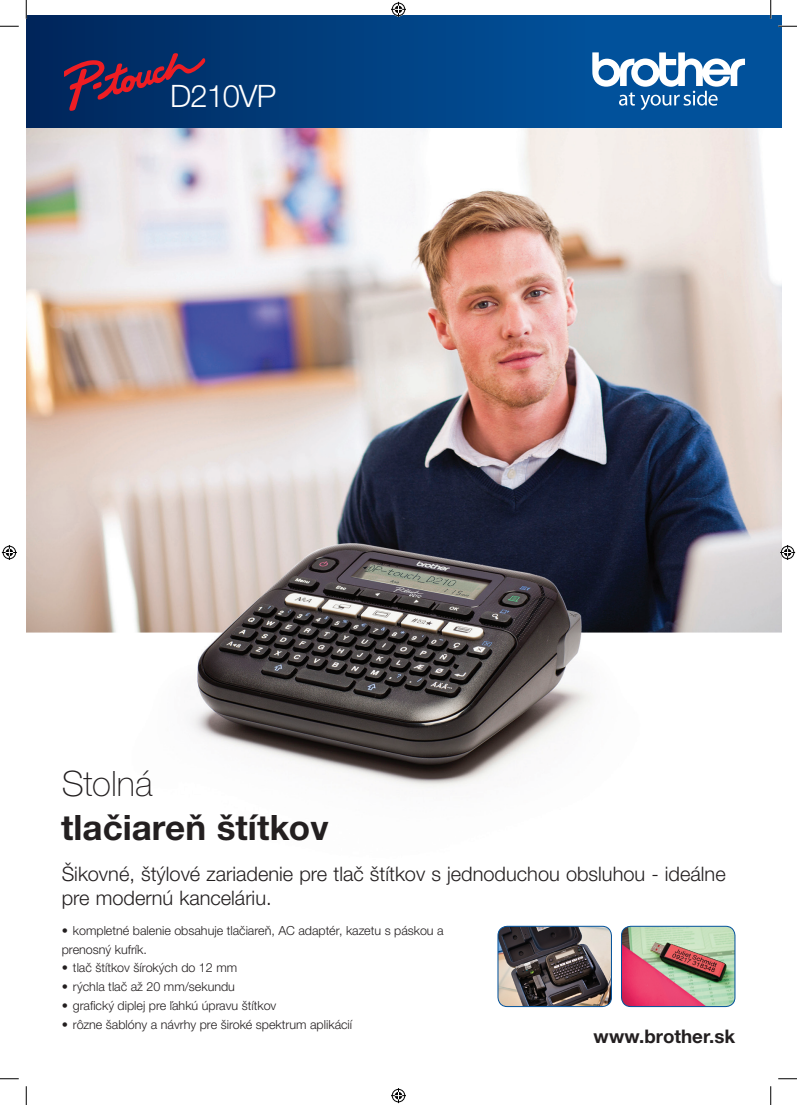
<style>
.page{position:relative;width:797px;height:1105px;background:#fff}
.page>*{position:absolute;margin:0;border:0;box-sizing:border-box;transform-origin:0 0}
.t1{font:700 35px "Helvetica Neue LTW1 G";color:#231f20}
.t2{font:100 35px "Helvetica Neue LTW1 G";color:#231f20}
.t3{font:300 31px "Helvetica Neue LTW1 G";letter-spacing:-.03em;color:#fff}
.t4{font:300 20px/24px "Helvetica Neue LTW1 G";color:#231f20}
.t5{font:700 18.75px "Helvetica Neue LTW1 G";color:#231f20}
.t6{font:300 12.5px/18.8px "Helvetica Neue LTW1 G";color:#231f20}
</style>
<div class="page">
<div style="left:26px;top:16px;width:572px;height:113px;background:linear-gradient(to right,#00265a,#01529c)"></div>
<div style="left:597px;top:16px;width:184px;height:113px;background:#01519b"></div>
<svg style="left:592px;top:52px;width:153px;height:58px"></svg>
<img style="left:27px;top:129px;width:754px;height:658px">
<svg style="left:64px;top:54px;width:141px;height:57px"></svg>
<img style="left:621px;top:926px;width:114px;height:80px">
<div style="left:621px;top:926px;width:114px;height:81px;border:1px solid #01519b;border-radius:9px"></div>
<img style="left:499px;top:926px;width:112px;height:80px">
<div style="left:497px;top:926px;width:114px;height:81px;border:1px solid #01519b;border-radius:9px"></div>
<svg style="left:0;top:25px;width:19px;height:2px"></svg>
<svg style="left:778px;top:25px;width:19px;height:2px"></svg>
<svg style="left:0;top:1078px;width:19px;height:1px"></svg>
<svg style="left:778px;top:1078px;width:19px;height:1px"></svg>
<svg style="left:25px;top:0;width:2px;height:19px"></svg>
<svg style="left:25px;top:1086px;width:2px;height:19px"></svg>
<svg style="left:770px;top:0;width:1px;height:19px"></svg>
<svg style="left:770px;top:1086px;width:1px;height:19px"></svg>
<svg style="left:391px;top:2px;width:15px;height:15px"></svg>
<svg style="left:391px;top:1088px;width:15px;height:15px"></svg>
<svg style="left:2px;top:545px;width:15px;height:15px"></svg>
<svg style="left:780px;top:545px;width:15px;height:15px"></svg>
<h2 class="t3" style="left:170px;top:77px;width:107px">D210VP</h2>
<h1 class="t2" style="left:62px;top:763px;width:92px">Stolná</h1>
<h1 class="t1" style="left:61px;top:805px;width:269px">tlačiareň štítkov</h1>
<h3 class="t4" style="left:62px;top:861px;width:665px">Šikovné, štýlové zariadenie pre tlač štítkov s jednoduchou obsluhou - ideálne pre modernú kanceláriu.</h3>
<p class="t6" style="left:62px;top:921px;width:383px">• kompletné balenie obsahuje tlačiareň, AC adaptér, kazetu s páskou a prenosný kufrík.</p>
<p class="t6" style="left:62px;top:958px;width:177px">• tlač štítkov šírokých do 12 mm</p>
<p class="t6" style="left:62px;top:977px;width:175px">• rýchla tlač až 20 mm/sekundu</p>
<p class="t6" style="left:62px;top:996px;width:216px">• grafický diplej pre ľahkú úpravu štítkov</p>
<p class="t6" style="left:62px;top:1015px;width:292px">• rôzne šablóny a návrhy pre široké spektrum aplikácií</p>
<h3 class="t5" style="left:593px;top:1024px;width:143px">www.brother.sk</h3>
</div>
